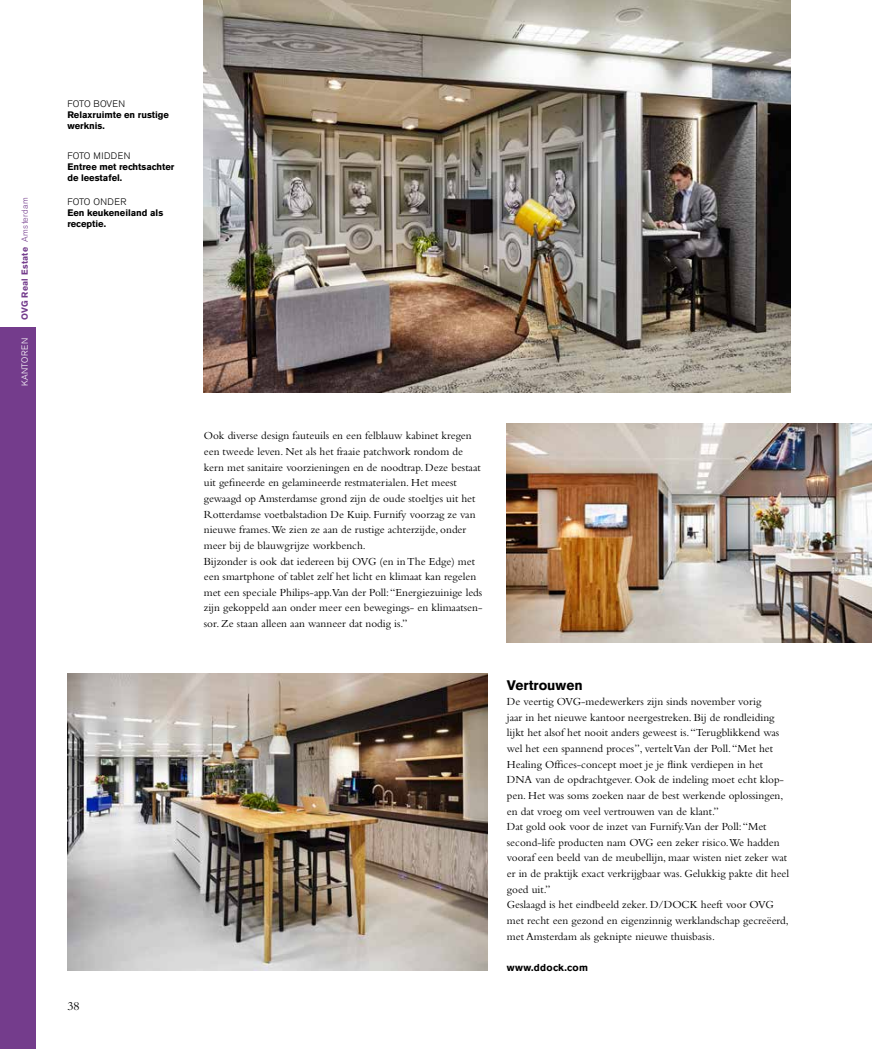
<style>
.page{position:relative;width:872px;height:1049px;background:#fff}
.page>*{position:absolute;margin:0;border:0;box-sizing:border-box;transform-origin:0 0}
.t1{font:700 13.75px "Akzidenz Grotesk BE";color:#000}
.t2{font:12.5px "Bembo";color:#000}
.t3{font:11.25px/15.6px "Bembo";color:#000}
.t4{font:700 10px "Akzidenz Grotesk BE";letter-spacing:.03em;color:#000}
.t5{font:700 9.38px/11.2px "Akzidenz Grotesk BE";color:#000}
.t6{font:300 9.38px "Akzidenz Grotesk BE";letter-spacing:.035em;color:#000}
.t7{font:700 8.75px "Akzidenz Grotesk BE";letter-spacing:.03em;color:#743c8c}
.t8{font:300 8.75px "Akzidenz Grotesk BE";letter-spacing:.03em;color:#fff}
.s1{font-weight:300}
</style>
<div class="page">
<div style="left:0;top:327px;width:35px;height:722px;background:#743c8c"></div>
<img style="left:67px;top:674px;width:420px;height:297px">
<img style="left:204px;top:0;width:586px;height:393px">
<img style="left:507px;top:424px;width:365px;height:219px">
<p class="t7" style="left:20px;top:320px;width:124px;rotate:-90deg">OVG Real Estate <span class="s1">Amsterdam</span></p>
<p class="t8" style="left:20px;top:386px;width:50px;rotate:-90deg">kantoren</p>
<p class="t6" style="left:67px;top:98px;width:13px">FOTO</p>
<p class="t6" style="left:93px;top:98px;width:26px">BOVEN</p>
<p class="t5" style="left:67px;top:109px;width:103px">Relaxruimte en rustige werknis.</p>
<p class="t6" style="left:67px;top:150px;width:13px">FOTO</p>
<p class="t6" style="left:93px;top:150px;width:31px">MIDDEN</p>
<p class="t5" style="left:67px;top:161px;width:109px">Entree met rechtsachter de leestafel.</p>
<p class="t6" style="left:67px;top:196px;width:13px">FOTO</p>
<p class="t6" style="left:93px;top:196px;width:28px">ONDER</p>
<p class="t5" style="left:67px;top:207px;width:97px">Een keukeneiland als receptie.</p>
<p class="t2" style="left:67px;top:999px;width:14px">38</p>
<p class="t3" style="left:204px;top:428px;width:280px">Ook diverse design fauteuils en een felblauw kabinet kregen een tweede leven. Net als het fraaie patchwork rondom de kern met sanitaire voorzieningen en de noodtrap. Deze bestaat uit gefineerde en gelamineerde restmaterialen. Het meest gewaagd op Amsterdamse grond zijn de oude stoeltjes uit het Rotterdamse voetbalstadion De Kuip. Furnify voorzag ze van nieuwe frames.We zien ze aan de rustige achterzijde, onder meer bij de blauwgrijze workbench.<br>Bijzonder is ook dat iedereen bij OVG (en in The Edge) met een smartphone of tablet zelf het licht en klimaat kan regelen met een speciale Philips-app.Van der Poll: “Energiezuinige leds zijn gekoppeld aan onder meer een bewegings- en klimaatsen&shy;sor. Ze staan alleen aan wanneer dat nodig is.”</p>
<p class="t1" style="left:507px;top:677px;width:77px">Vertrouwen</p>
<p class="t3" style="left:507px;top:694px;width:284px">De veertig OVG-medewerkers zijn sinds november vorig<br>jaar in het nieuwe kantoor neergestreken. Bij de rondleiding lijkt het alsof het nooit anders geweest is. “Terugblikkend was wel het een spannend proces”, vertelt Van der Poll. “Met het Healing Offices-concept moet je je flink verdiepen in het DNA van de opdrachtgever. Ook de indeling moet echt klop&shy;pen. Het was soms zoeken naar de best werkende oplossingen, en dat vroeg om veel vertrouwen van de klant.”<br>Dat gold ook voor de inzet van Furnify.Van der Poll: “Met second-life producten nam OVG een zeker risico.We hadden vooraf een beeld van de meubellijn, maar wisten niet zeker wat er in de praktijk exact verkrijgbaar was. Gelukkig pakte dit heel goed uit.”<br>Geslaagd is het eindbeeld zeker. D/DOCK heeft voor OVG met recht een gezond en eigenzinnig werklandschap gecreëerd, met Amsterdam als geknipte nieuwe thuisbasis.</p>
<p class="t4" style="left:507px;top:961px;width:83px">www.ddock.com</p>
</div>
